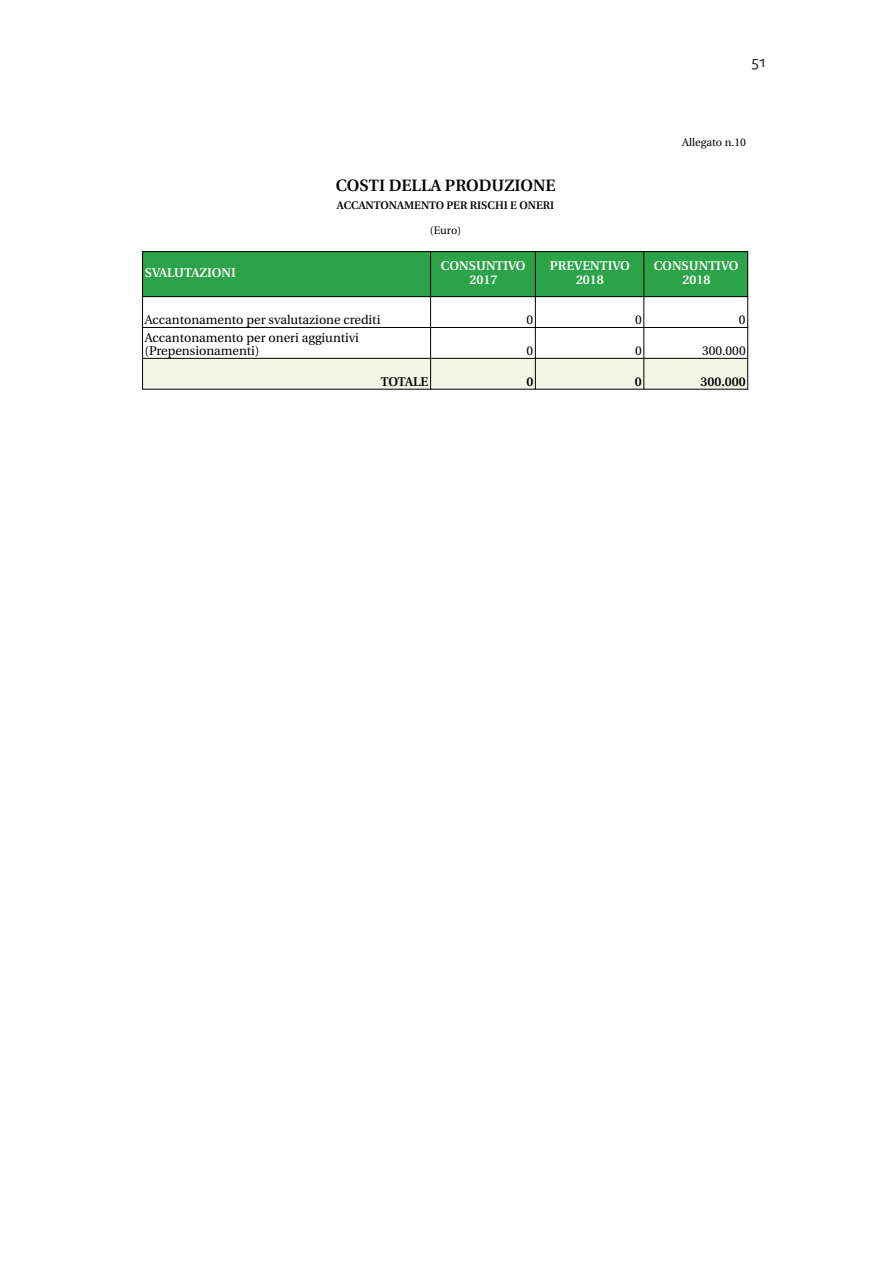
<style>
.page{position:relative;width:893px;height:1263px;background:#fff}
.page>*{position:absolute;margin:0;border:0;box-sizing:border-box;transform-origin:0 0}
.t1{font:600 16.35px "Utopia";color:#020202}
.t2{font:15px "Daxline Pro";color:#231f20}
.t3{font:12.75px/13.8px "Utopia";color:#020202}
.t4{font:600 12.75px/13.8px "Utopia";color:#fff;text-align:center}
.t5{font:600 12.75px "Utopia";color:#020202}
.t6{font:600 10.95px "Utopia";color:#020202}
.t7{font:10.95px "Utopia";color:#020202}
</style>
<div class="page">
<div style="left:143px;top:252px;width:605px;height:45px;background:#2da349"></div>
<div style="left:143px;top:358px;width:605px;height:31px;background:#f3f5e7"></div>
<hr style="left:142px;top:251px;width:1px;height:46px;background:#020202">
<hr style="left:142px;top:297px;width:1px;height:30px;background:#020202">
<hr style="left:142px;top:328px;width:1px;height:30px;background:#020202">
<hr style="left:142px;top:358px;width:1px;height:32px;background:#020202">
<hr style="left:430px;top:252px;width:1px;height:138px;background:#020202">
<hr style="left:535px;top:252px;width:1px;height:138px;background:#020202">
<hr style="left:643px;top:252px;width:1px;height:138px;background:#020202">
<hr style="left:747px;top:252px;width:1px;height:138px;background:#020202">
<hr style="left:143px;top:251px;width:605px;height:1px;background:#020202">
<hr style="left:143px;top:296px;width:605px;height:1px;background:#020202">
<hr style="left:142px;top:327px;width:606px;height:1px;background:#020202">
<hr style="left:143px;top:358px;width:605px;height:1px;background:#020202">
<hr style="left:143px;top:389px;width:605px;height:1px;background:#020202">
<p class="t2" style="left:752px;top:56px;width:15px">51</p>
<p class="t1" style="left:336px;top:179px;width:221px">COSTI DELLA PRODUZIONE</p>
<p class="t6" style="left:337px;top:201px;width:219px">ACCANTONAMENTO PER RISCHI E ONERI</p>
<p class="t7" style="left:430px;top:226px;width:33px">(Euro)</p>
<p class="t4" style="left:145px;top:267px;width:93px">SVALUTAZIONI</p>
<p class="t4" style="left:441px;top:260px;width:86px">CONSUNTIVO<br>2017</p>
<p class="t4" style="left:550px;top:260px;width:82px">PREVENTIVO<br>2018</p>
<p class="t7" style="left:682px;top:137px;width:65px">Allegato n.10</p>
<p class="t4" style="left:654px;top:260px;width:86px">CONSUNTIVO<br>2018</p>
<p class="t3" style="left:145px;top:314px;width:237px">Accantonamento per svalutazione crediti</p>
<p class="t3" style="left:527px;top:314px;width:8px">0</p>
<p class="t3" style="left:635px;top:314px;width:8px">0</p>
<p class="t3" style="left:739px;top:314px;width:8px">0</p>
<p class="t3" style="left:145px;top:331px;width:216px">Accantonamento per oneri aggiuntivi (Prepensionamenti)</p>
<p class="t3" style="left:527px;top:345px;width:8px">0</p>
<p class="t3" style="left:635px;top:345px;width:8px">0</p>
<p class="t3" style="left:702px;top:345px;width:45px">300.000</p>
<p class="t5" style="left:381px;top:377px;width:49px">TOTALE</p>
<p class="t5" style="left:526px;top:377px;width:8px">0</p>
<p class="t5" style="left:635px;top:377px;width:8px">0</p>
<p class="t5" style="left:700px;top:377px;width:47px">300.000</p>
</div>
